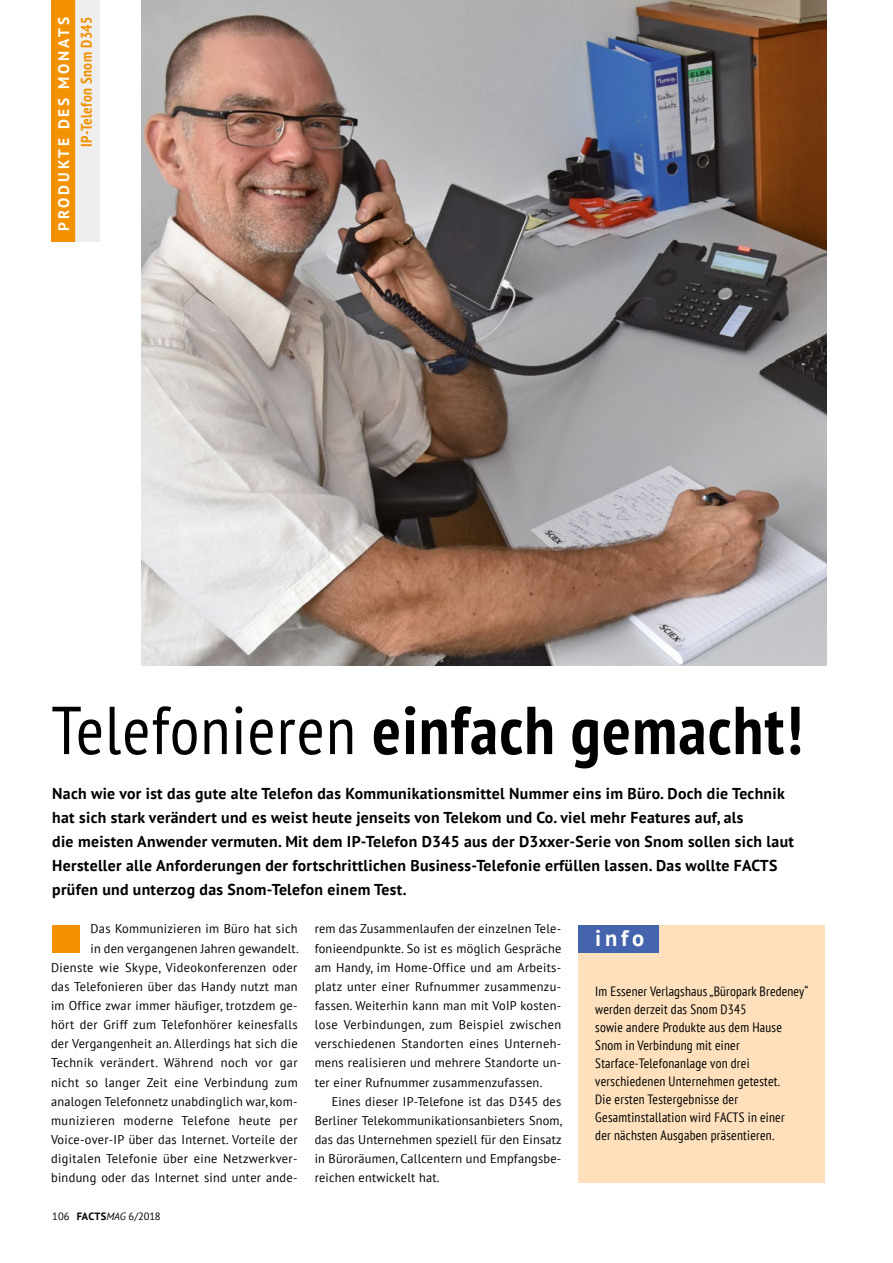
<style>
.page{position:relative;width:893px;height:1263px;background:#fff}
.page>*{position:absolute;margin:0;border:0;box-sizing:border-box;transform-origin:0 0}
.t1{font:700 condensed 67.65px "PT Sans";letter-spacing:.02em;color:#000}
.t2{font:700 22.5px "PT Sans";color:#fff}
.t3{font:700 15.75px/24px "PT Sans";letter-spacing:.02em;color:#000}
.t4{font:700 condensed 15.3px "PT Sans";letter-spacing:.03em;color:#f39100}
.t5{font:700 15.3px "PT Sans";letter-spacing:.19em;color:#fff}
.t6{font:condensed 13.5px/18px "PT Sans";letter-spacing:.02em;color:#000}
.t7{font:12.75px/19.2px "PT Sans";letter-spacing:.02em;color:#000;text-align:justify}
.t8{font:10.5px "PT Sans";color:#000}
.s1{font-weight:400}
.s2{font-weight:700}
.s3{font-style:italic}
</style>
<div class="page">
<img style="left:141px;top:0;width:685px;height:665px">
<div style="left:52px;top:925px;width:28px;height:27px;background:#f39100"></div>
<div style="left:51px;top:0;width:24px;height:242px;background:#f39100"></div>
<div style="left:75px;top:0;width:25px;height:242px;background:#ececed"></div>
<div style="left:578px;top:925px;width:247px;height:257px;background:#fee0bc"></div>
<div style="left:578px;top:925px;width:81px;height:27px;background:#4464ad"></div>
<p class="t5" style="left:53px;top:231px;width:216px;rotate:-90deg">PRODUKTE DES MONATS</p>
<p class="t4" style="left:76px;top:147px;width:132px;rotate:-90deg">IP-Telefon Snom D345</p>
<h1 class="t1" style="left:51px;top:685px;width:753px"><span class="s1">Telefonieren</span> einfach gemacht!</h1>
<p class="t3" style="left:52px;top:781px;width:743px">Nach wie vor ist das gute alte Telefon das Kommunikationsmittel Nummer eins im Büro. Doch die Technik hat sich stark verändert und es weist heute jenseits von Telekom und Co. viel mehr Features auf, als<br>die meisten Anwender vermuten. Mit dem IP-Telefon D345 aus der D3xxer-Serie von Snom sollen sich laut Hersteller alle Anforderungen der fortschrittlichen Business-Telefonie erfüllen lassen. Das wollte FACTS prüfen und unterzog das Snom-Telefon einem Test.</p>
<p class="t7" style="left:51px;top:919px;width:249px;text-align:right">Das Kommunizieren im Büro hat sich<br>in den vergangenen Jahren gewandelt.<br>Dienste wie Skype, Videokonferenzen oder das Telefonieren über das Handy nutzt man im Office zwar immer häufiger, trotzdem ge&shy;hört der Griff zum Telefonhörer keinesfalls der Vergangenheit an. Allerdings hat sich die Technik verändert. Während noch vor gar nicht so langer Zeit eine Verbindung zum analogen Telefonnetz unabdinglich war, kom&shy;munizieren moderne Telefone heute per Voice-over-IP über das Internet. Vorteile der digitalen Telefonie über eine Netzwerkver&shy;bindung oder das Internet sind unter ande-</p>
<p class="t7" style="left:315px;top:919px;width:248px">rem das Zusammenlaufen der einzelnen Tele&shy;fonieendpunkte. So ist es möglich Gespräche am Handy, im Home-Office und am Arbeits&shy;platz unter einer Rufnummer zusammenzu&shy;fassen. Weiterhin kann man mit VoIP kosten&shy;lose Verbindungen, zum Beispiel zwischen verschiedenen Standorten eines Unterneh&shy;mens realisieren und mehrere Standorte un&shy;ter einer Rufnummer zusammenzufassen.</p>
<p class="t7" style="left:315px;top:1091px;width:249px;text-indent:17px">Eines dieser IP-Telefone ist das D345 des Berliner Telekommunikationsanbieters Snom, das das Unternehmen speziell für den Einsatz in Büroräumen, Callcentern und Empfangsbe&shy;reichen entwickelt hat.</p>
<p class="t8" style="left:52px;top:1209px;width:110px">106 <span class="s2">FACTS</span><span class="s3">MAG</span> 6/2018</p>
<h2 class="t2" style="left:595px;top:923px;width:50px">info</h2>
<p class="t6" style="left:595px;top:982px;width:214px">Im Essener Verlagshaus „Büropark Bredeney“ werden derzeit das Snom D345<br>sowie andere Produkte aus dem Hause Snom in Verbindung mit einer Starface-Telefonanlage von drei verschiedenen Unternehmen getestet.<br>Die ersten Testergebnisse der Gesamtinstallation wird FACTS in einer<br>der nächsten Ausgaben präsentieren.</p>
</div>
